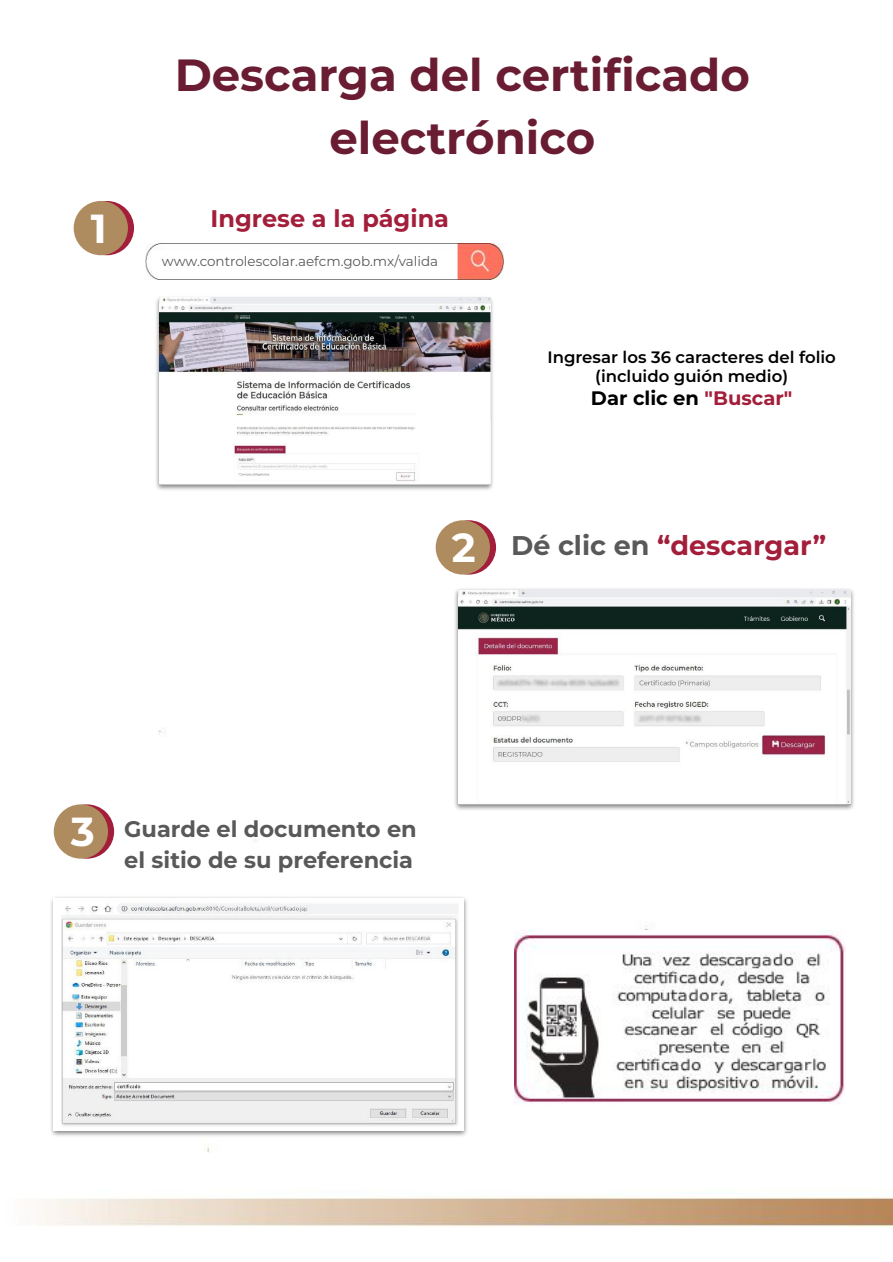
<style>
.page{position:relative;width:893px;height:1262px;background:#fff}
.page>*{position:absolute;margin:0;border:0;box-sizing:border-box;transform-origin:0 0}
.t1{font:700 45px/62.1px "Montserrat";color:#691c32;text-align:center}
.t2{font:700 40.5px "Montserrat";color:#fff}
.t3{font:700 27px "Montserrat";color:#a31e3a}
.t4{font:700 24px "Montserrat";color:#a31e3a}
.t5{font:700 22.5px/31px "Montserrat";color:#595959}
.t6{font:700 19.5px "Montserrat";color:#000}
.t7{font:600 16.5px/19.8px "Montserrat";color:#000;text-align:center}
.t8{font:13.5px "Montserrat";color:#595959}
.s1{color:#a31e3a}
.s2{color:#595959}
</style>
<div class="page">
<img style="left:37px;top:574px;width:855px;height:653px">
<svg style="left:74px;top:201px;width:60px;height:54px"></svg>
<svg style="left:435px;top:520px;width:61px;height:54px"></svg>
<svg style="left:54px;top:804px;width:60px;height:54px"></svg>
<img style="left:146px;top:243px;width:358px;height:36px">
<img style="left:156px;top:297px;width:337px;height:193px">
<img style="left:159px;top:298px;width:331px;height:186px">
<img style="left:452px;top:586px;width:405px;height:228px">
<img style="left:458px;top:590px;width:392px;height:215px">
<img style="left:47px;top:893px;width:423px;height:246px">
<img style="left:54px;top:898px;width:410px;height:232px">
<img style="left:514px;top:930px;width:331px;height:177px">
<h2 class="t2" style="left:91px;top:204px;width:17px">1</h2>
<h1 class="t1" style="left:175px;top:44px;width:576px">Descarga del certificado electrónico</h1>
<h3 class="t4" style="left:211px;top:204px;width:240px">Ingrese a la página</h3>
<p class="t8" style="left:162px;top:253px;width:277px">www.controlescolar.aefcm.gob.mx/valida</p>
<p class="t7" style="left:547px;top:347px;width:290px">Ingresar los 36 caracteres del folio (incluido guión medio)</p>
<p class="t6" style="left:591px;top:386px;width:203px">Dar clic en <span class="s1">"Buscar"</span></p>
<h2 class="t2" style="left:452px;top:523px;width:25px">2</h2>
<h3 class="t3" style="left:511px;top:529px;width:316px"><span class="s2">Dé clic en</span> “descargar”</h3>
<h2 class="t2" style="left:71px;top:807px;width:25px">3</h2>
<h3 class="t5" style="left:124px;top:813px;width:294px">Guarde el documento en el sitio de su preferencia</h3>
</div>
